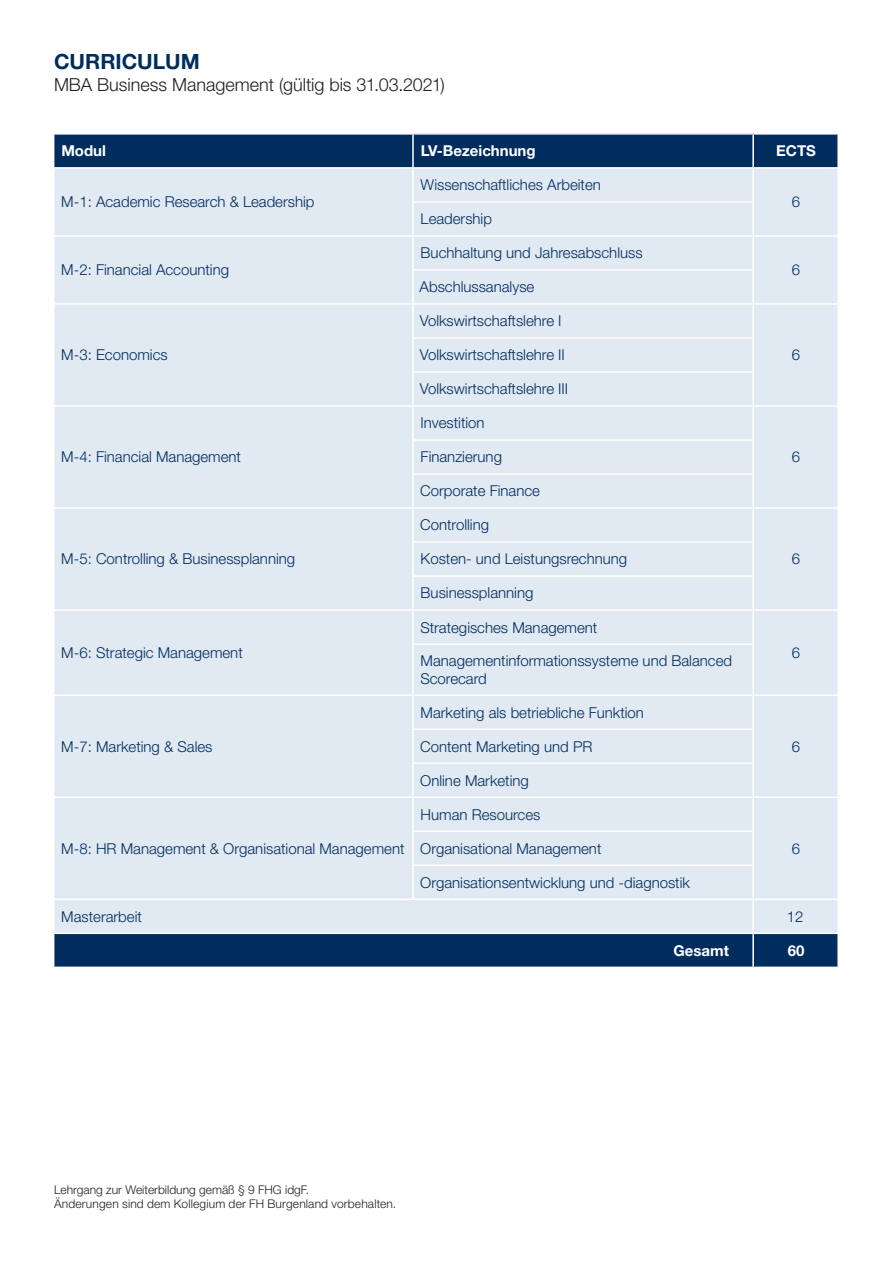
<style>
.page{position:relative;width:893px;height:1263px;background:#fff}
.page>*{position:absolute;margin:0;border:0;box-sizing:border-box;transform-origin:0 0}
.t1{font:700 21px "Helvetica Neue LT Std";color:#002d5e}
.t2{font:300 18px "Helvetica Neue LT Std";color:#231f20}
.t3{font:300 15px/18px "Helvetica Neue LT Std";color:#002d5e}
.t4{font:700 15px "Helvetica Neue LT Std";color:#fff}
.Einf__Abs{font:300 12px "Helvetica Neue LT Std";letter-spacing:.01em;color:#231f20}
</style>
<div class="page">
<div style="left:54px;top:135px;width:783px;height:32px;background:#002d5e"></div>
<div style="left:413px;top:134px;width:340px;height:34px;background:#002d5e"></div>
<div style="left:54px;top:169px;width:783px;height:763px;background:#e1e9f3"></div>
<div style="left:54px;top:934px;width:783px;height:32px;background:#002d5e"></div>
<hr style="left:752px;top:135px;width:2px;height:32px;background:#fff">
<hr style="left:53px;top:235px;width:360px;height:2px;background:#fff">
<hr style="left:53px;top:303px;width:360px;height:2px;background:#fff">
<hr style="left:53px;top:405px;width:360px;height:2px;background:#fff">
<hr style="left:53px;top:507px;width:360px;height:2px;background:#fff">
<hr style="left:53px;top:609px;width:360px;height:2px;background:#fff">
<hr style="left:53px;top:694px;width:360px;height:2px;background:#fff">
<hr style="left:53px;top:796px;width:360px;height:2px;background:#fff">
<hr style="left:53px;top:898px;width:360px;height:2px;background:#fff">
<hr style="left:413px;top:133px;width:340px;height:2px;background:#fff">
<hr style="left:412px;top:135px;width:2px;height:32px;background:#fff">
<hr style="left:413px;top:167px;width:340px;height:2px;background:#fff">
<hr style="left:412px;top:169px;width:2px;height:32px;background:#fff">
<hr style="left:412px;top:201px;width:342px;height:2px;background:#fff">
<hr style="left:412px;top:203px;width:2px;height:32px;background:#fff">
<hr style="left:413px;top:235px;width:340px;height:2px;background:#fff">
<hr style="left:412px;top:237px;width:2px;height:32px;background:#fff">
<hr style="left:412px;top:269px;width:342px;height:2px;background:#fff">
<hr style="left:412px;top:271px;width:2px;height:32px;background:#fff">
<hr style="left:413px;top:303px;width:340px;height:2px;background:#fff">
<hr style="left:412px;top:305px;width:2px;height:32px;background:#fff">
<hr style="left:412px;top:337px;width:342px;height:2px;background:#fff">
<hr style="left:412px;top:339px;width:2px;height:32px;background:#fff">
<hr style="left:412px;top:371px;width:342px;height:2px;background:#fff">
<hr style="left:412px;top:373px;width:2px;height:32px;background:#fff">
<hr style="left:413px;top:405px;width:340px;height:2px;background:#fff">
<hr style="left:412px;top:407px;width:2px;height:32px;background:#fff">
<hr style="left:412px;top:439px;width:342px;height:2px;background:#fff">
<hr style="left:412px;top:441px;width:2px;height:32px;background:#fff">
<hr style="left:412px;top:473px;width:342px;height:2px;background:#fff">
<hr style="left:412px;top:475px;width:2px;height:32px;background:#fff">
<hr style="left:413px;top:507px;width:340px;height:2px;background:#fff">
<hr style="left:412px;top:509px;width:2px;height:32px;background:#fff">
<hr style="left:412px;top:541px;width:342px;height:2px;background:#fff">
<hr style="left:412px;top:543px;width:2px;height:32px;background:#fff">
<hr style="left:412px;top:575px;width:342px;height:2px;background:#fff">
<hr style="left:412px;top:577px;width:2px;height:32px;background:#fff">
<hr style="left:413px;top:609px;width:340px;height:2px;background:#fff">
<hr style="left:412px;top:611px;width:2px;height:32px;background:#fff">
<hr style="left:412px;top:643px;width:342px;height:2px;background:#fff">
<hr style="left:412px;top:645px;width:2px;height:49px;background:#fff">
<hr style="left:413px;top:694px;width:340px;height:2px;background:#fff">
<hr style="left:412px;top:696px;width:2px;height:32px;background:#fff">
<hr style="left:412px;top:728px;width:342px;height:2px;background:#fff">
<hr style="left:412px;top:730px;width:2px;height:32px;background:#fff">
<hr style="left:412px;top:762px;width:342px;height:2px;background:#fff">
<hr style="left:412px;top:764px;width:2px;height:32px;background:#fff">
<hr style="left:413px;top:796px;width:340px;height:2px;background:#fff">
<hr style="left:412px;top:798px;width:2px;height:32px;background:#fff">
<hr style="left:412px;top:830px;width:342px;height:2px;background:#fff">
<hr style="left:412px;top:832px;width:2px;height:32px;background:#fff">
<hr style="left:412px;top:864px;width:342px;height:2px;background:#fff">
<hr style="left:412px;top:866px;width:2px;height:32px;background:#fff">
<hr style="left:413px;top:898px;width:340px;height:2px;background:#fff">
<hr style="left:752px;top:169px;width:2px;height:32px;background:#fff">
<hr style="left:752px;top:203px;width:2px;height:32px;background:#fff">
<hr style="left:752px;top:237px;width:2px;height:32px;background:#fff">
<hr style="left:752px;top:271px;width:2px;height:32px;background:#fff">
<hr style="left:752px;top:305px;width:2px;height:32px;background:#fff">
<hr style="left:752px;top:339px;width:2px;height:32px;background:#fff">
<hr style="left:752px;top:373px;width:2px;height:32px;background:#fff">
<hr style="left:752px;top:407px;width:2px;height:32px;background:#fff">
<hr style="left:752px;top:441px;width:2px;height:32px;background:#fff">
<hr style="left:752px;top:475px;width:2px;height:32px;background:#fff">
<hr style="left:752px;top:509px;width:2px;height:32px;background:#fff">
<hr style="left:752px;top:543px;width:2px;height:32px;background:#fff">
<hr style="left:752px;top:577px;width:2px;height:32px;background:#fff">
<hr style="left:752px;top:611px;width:2px;height:32px;background:#fff">
<hr style="left:752px;top:645px;width:2px;height:49px;background:#fff">
<hr style="left:752px;top:696px;width:2px;height:32px;background:#fff">
<hr style="left:752px;top:730px;width:2px;height:32px;background:#fff">
<hr style="left:752px;top:764px;width:2px;height:32px;background:#fff">
<hr style="left:752px;top:798px;width:2px;height:32px;background:#fff">
<hr style="left:752px;top:832px;width:2px;height:32px;background:#fff">
<hr style="left:752px;top:866px;width:2px;height:32px;background:#fff">
<hr style="left:752px;top:900px;width:2px;height:32px;background:#fff">
<hr style="left:752px;top:934px;width:2px;height:32px;background:#fff">
<hr style="left:753px;top:235px;width:86px;height:2px;background:#fff">
<hr style="left:753px;top:303px;width:86px;height:2px;background:#fff">
<hr style="left:753px;top:405px;width:86px;height:2px;background:#fff">
<hr style="left:753px;top:507px;width:86px;height:2px;background:#fff">
<hr style="left:753px;top:609px;width:86px;height:2px;background:#fff">
<hr style="left:753px;top:694px;width:86px;height:2px;background:#fff">
<hr style="left:753px;top:796px;width:86px;height:2px;background:#fff">
<hr style="left:753px;top:898px;width:86px;height:2px;background:#fff">
<p class="t1" style="left:54px;top:49px;width:147px">CURRICULUM</p>
<p class="t2" style="left:54px;top:73px;width:392px">MBA Business Management (gültig bis 31.03.2021)</p>
<p class="t4" style="left:61px;top:142px;width:46px">Modul</p>
<p class="t4" style="left:421px;top:142px;width:117px">LV-Bezeichnung</p>
<p class="t4" style="left:776px;top:142px;width:41px">ECTS</p>
<p class="t3" style="left:61px;top:193px;width:255px">M-1: Academic Research &amp; Leadership</p>
<p class="t3" style="left:420px;top:176px;width:182px">Wissenschaftliches Arbeiten</p>
<p class="t3" style="left:792px;top:193px;width:10px">6</p>
<p class="t3" style="left:421px;top:210px;width:73px">Leadership</p>
<p class="t3" style="left:61px;top:261px;width:169px">M-2: Financial Accounting</p>
<p class="t3" style="left:61px;top:346px;width:108px">M-3: Economics</p>
<p class="t3" style="left:61px;top:448px;width:181px">M-4: Financial Management</p>
<p class="t3" style="left:61px;top:550px;width:235px">M-5: Controlling &amp; Businessplanning</p>
<p class="t3" style="left:61px;top:643px;width:183px">M-6: Strategic Management</p>
<p class="t3" style="left:61px;top:737px;width:153px">M-7: Marketing &amp; Sales</p>
<p class="t3" style="left:61px;top:839px;width:345px">M-8: HR Management &amp; Organisational Management</p>
<p class="t3" style="left:421px;top:244px;width:223px">Buchhaltung und Jahresabschluss</p>
<p class="t3" style="left:420px;top:278px;width:116px">Abschlussanalyse</p>
<p class="t3" style="left:792px;top:261px;width:10px">6</p>
<p class="t3" style="left:420px;top:312px;width:143px">Volkswirtschaftslehre I</p>
<p class="t3" style="left:420px;top:346px;width:147px">Volkswirtschaftslehre II</p>
<p class="t3" style="left:792px;top:346px;width:10px">6</p>
<p class="t3" style="left:420px;top:380px;width:150px">Volkswirtschaftslehre III</p>
<p class="t3" style="left:420px;top:414px;width:66px">Investition</p>
<p class="t3" style="left:421px;top:448px;width:83px">Finanzierung</p>
<p class="t3" style="left:792px;top:448px;width:10px">6</p>
<p class="t3" style="left:420px;top:482px;width:121px">Corporate Finance</p>
<p class="t3" style="left:420px;top:516px;width:70px">Controlling</p>
<p class="t3" style="left:421px;top:550px;width:208px">Kosten- und Leistungsrechnung</p>
<p class="t3" style="left:792px;top:550px;width:10px">6</p>
<p class="t3" style="left:421px;top:584px;width:114px">Businessplanning</p>
<p class="t3" style="left:420px;top:618px;width:178px">Strategisches Management</p>
<p class="t3" style="left:420px;top:651px;width:313px">Managementinformationssysteme und Balanced<br>Scorecard</p>
<p class="t3" style="left:792px;top:643px;width:10px">6</p>
<p class="t3" style="left:421px;top:703px;width:225px">Marketing als betriebliche Funktion</p>
<p class="t3" style="left:420px;top:737px;width:174px">Content Marketing und PR</p>
<p class="t3" style="left:792px;top:737px;width:10px">6</p>
<p class="t3" style="left:420px;top:771px;width:110px">Online Marketing</p>
<p class="t3" style="left:421px;top:805px;width:121px">Human Resources</p>
<p class="t3" style="left:420px;top:839px;width:183px">Organisational Management</p>
<p class="t3" style="left:792px;top:839px;width:10px">6</p>
<p class="t3" style="left:420px;top:873px;width:271px">Organisationsentwicklung und -diagnostik</p>
<p class="t3" style="left:61px;top:907px;width:82px">Masterarbeit</p>
<p class="t3" style="left:787px;top:907px;width:18px">12</p>
<p class="t4" style="left:674px;top:941px;width:57px">Gesamt</p>
<p class="t4" style="left:788px;top:941px;width:18px">60</p>
<p class="Einf__Abs" style="left:54px;top:1182px;width:257px">Lehrgang zur Weiterbildung gemäß § 9 FHG idgF.</p>
<p class="Einf__Abs" style="left:54px;top:1197px;width:344px">Änderungen sind dem Kollegium der FH Burgenland vorbehalten.</p>
</div>
